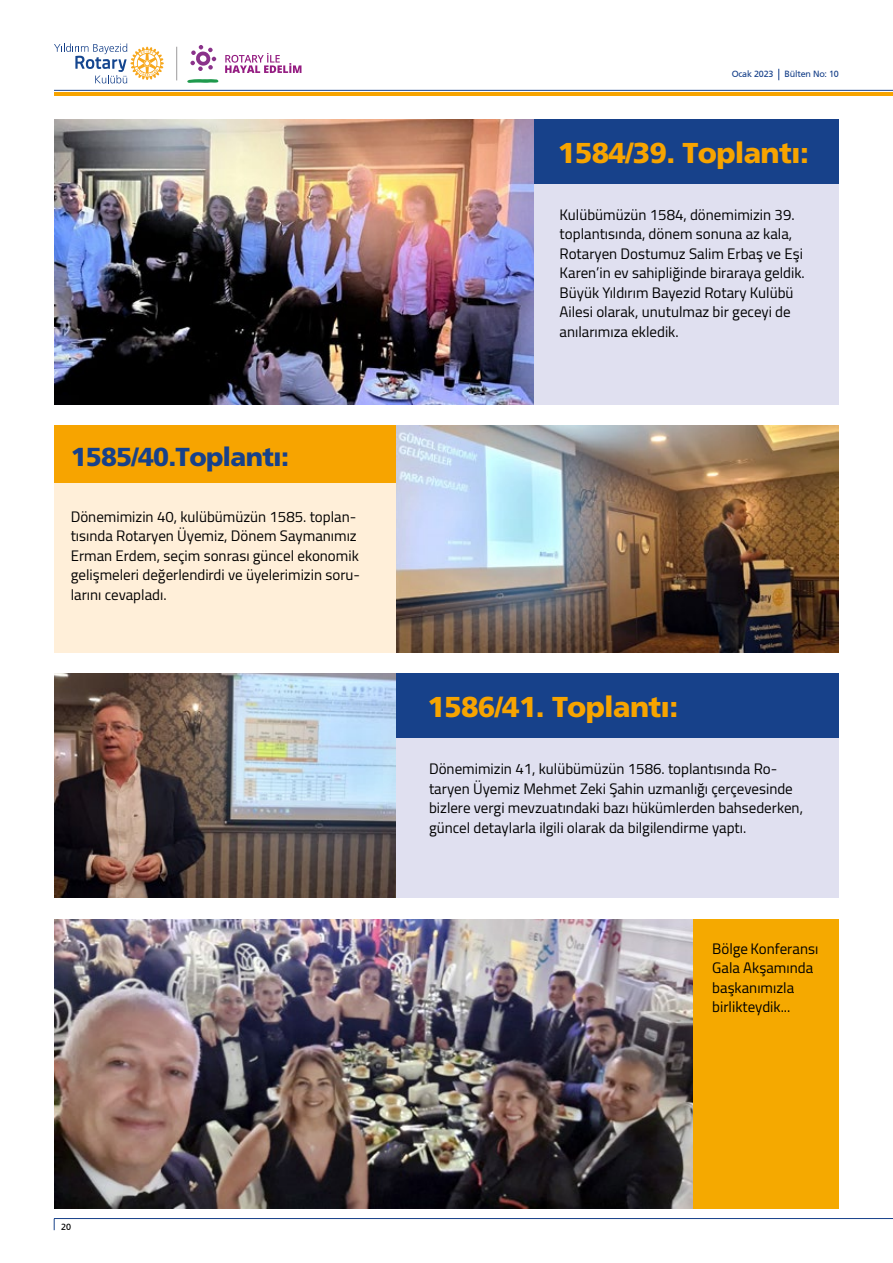
<style>
.page{position:relative;width:893px;height:1263px;background:#fff}
.page>*{position:absolute;margin:0;border:0;box-sizing:border-box;transform-origin:0 0}
.t1{font:900 28.8px "Frutiger";letter-spacing:-.025em;color:#f7a400}
.t2{font:900 25.95px "Frutiger";letter-spacing:-.03em;color:#17418a}
.t3{font:15px/19.5px "Cairo";color:#000}
.t4{font:9px "Frutiger";letter-spacing:-.025em;color:#17418a}
.t5{font:9px "Frutiger";color:#000}
</style>
<div class="page">
<hr style="left:54px;top:92px;width:839px;height:3px;background:#f7a400">
<hr style="left:54px;top:90px;width:839px;height:1px;background:#17418a">
<hr style="left:54px;top:1218px;width:839px;height:1px;background:#17418a">
<hr style="left:176px;top:47px;width:1px;height:33px;background:#9c9a9c">
<svg style="left:54px;top:43px;width:110px;height:40px"></svg>
<svg style="left:225px;top:53px;width:76px;height:20px"></svg>
<svg style="left:190px;top:45px;width:26px;height:26px"></svg>
<svg style="left:187px;top:79px;width:31px;height:4px"></svg>
<div style="left:301px;top:184px;width:537px;height:221px;background:#e0e0f0"></div>
<div style="left:301px;top:724px;width:537px;height:173px;background:#e0e0f0"></div>
<div style="left:301px;top:119px;width:537px;height:65px;background:#17418a"></div>
<div style="left:301px;top:673px;width:537px;height:65px;background:#17418a"></div>
<img style="left:54px;top:119px;width:480px;height:286px">
<img style="left:395px;top:425px;width:444px;height:228px">
<div style="left:54px;top:425px;width:341px;height:65px;background:#f7a400"></div>
<div style="left:54px;top:483px;width:341px;height:170px;background:#ffefd9"></div>
<img style="left:54px;top:673px;width:341px;height:224px">
<img style="left:54px;top:919px;width:639px;height:290px">
<div style="left:693px;top:919px;width:145px;height:290px;background:#f5a900"></div>
<h2 class="t2" style="left:71px;top:441px;width:220px">1585/40.Toplantı:</h2>
<p class="t3" style="left:71px;top:507px;width:291px">Dönemimizin 40, kulübümüzün 1585. toplan&shy;tısında Rotaryen Üyemiz, Dönem Saymanımız Erman Erdem, seçim sonrası güncel ekonomik gelişmeleri değerlendirdi ve üyelerimizin soru&shy;larını cevapladı.</p>
<p class="t4" style="left:732px;top:69px;width:109px">Ocak 2023 Bülten No: 10</p>
<h1 class="t1" style="left:558px;top:136px;width:252px">1584/39. Toplantı:</h1>
<p class="t3" style="left:560px;top:205px;width:247px">Kulübümüzün 1584, dönemimizin 39. toplantısında, dönem sonuna az kala, Rotaryen Dostumuz Salim Erbaş ve Eşi Karen’in ev sahipliğinde biraraya geldik.<br>Büyük Yıldırım Bayezid Rotary Kulübü Ailesi olarak, unutulmaz bir geceyi de anılarımıza ekledik.</p>
<h1 class="t1" style="left:427px;top:690px;width:252px">1586/41. Toplantı:</h1>
<p class="t3" style="left:429px;top:759px;width:375px">Dönemimizin 41, kulübümüzün 1586. toplantısında Ro&shy;taryen Üyemiz Mehmet Zeki Şahin uzmanlığı çerçevesinde bizlere vergi mevzuatındaki bazı hükümlerden bahsederken, güncel detaylarla ilgili olarak da bilgilendirme yaptı.</p>
<p class="t3" style="left:712px;top:939px;width:108px">Bölge Konferansı<br>Gala Akşamında başkanımızla birlikteydik...</p>
<p class="t5" style="left:61px;top:1222px;width:11px">20</p>
</div>
